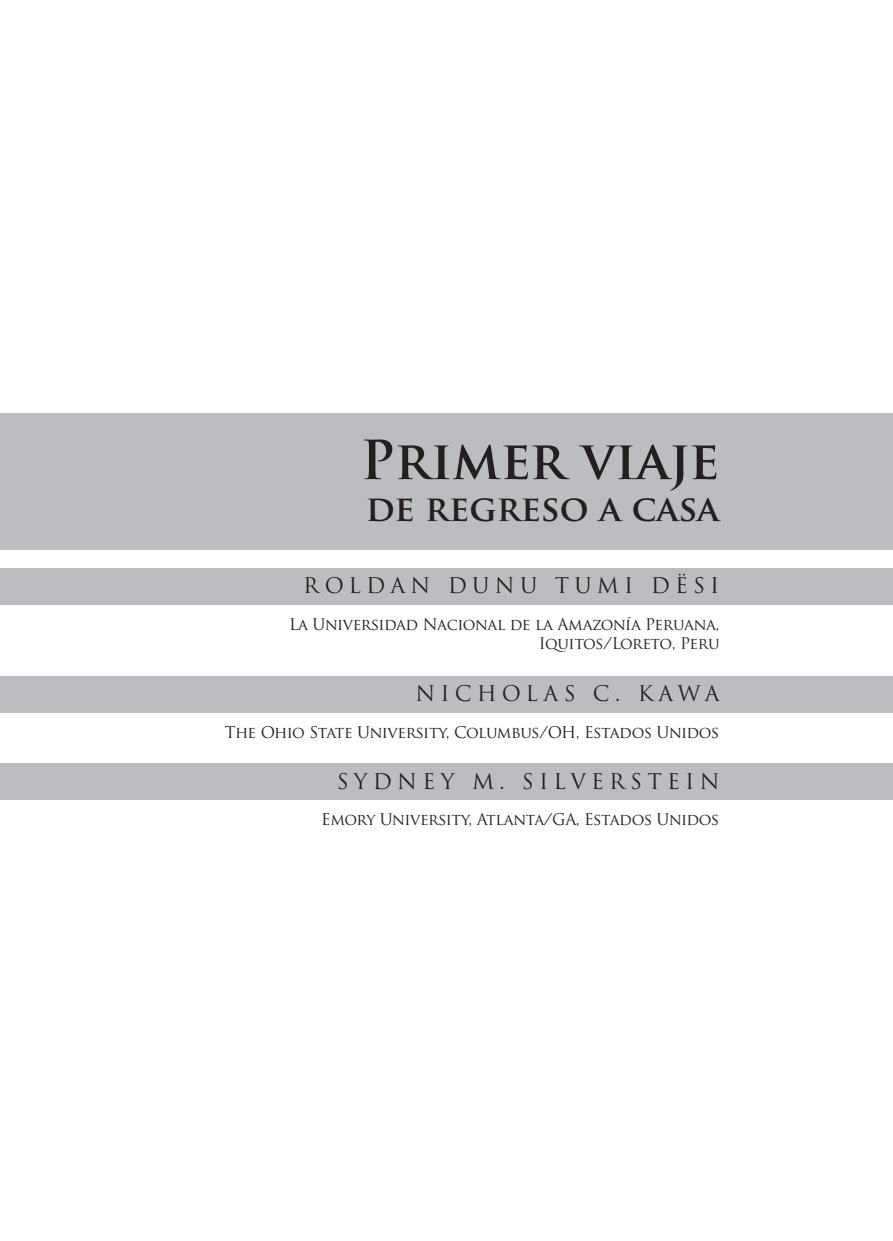
<style>
.page{position:relative;width:893px;height:1241px;background:#fff}
.page>*{position:absolute;margin:0;border:0;box-sizing:border-box;transform-origin:0 0}
.t1{font:700 52.5px "Trajan Pro";color:#231f20}
.t2{font:700 35px "Trajan Pro";color:#231f20}
.t3{font:21px "Trajan Pro";letter-spacing:.25em;color:#231f20}
.t4{font:15.75px "Trajan Pro";letter-spacing:-.025em;color:#231f20}
</style>
<div class="page">
<div style="left:0;top:568px;width:893px;height:36px;background:#bcbdc0"></div>
<div style="left:0;top:763px;width:893px;height:36px;background:#bcbdc0"></div>
<div style="left:0;top:676px;width:893px;height:36px;background:#bcbdc0"></div>
<div style="left:0;top:413px;width:893px;height:136px;background:#bcbdc0"></div>
<p class="t1" style="left:360px;top:427px;width:360px">Primer viaje</p>
<p class="t2" style="left:366px;top:486px;width:355px">de regreso a casa</p>
<p class="t3" style="left:303px;top:572px;width:418px">ROLDAN DUNU TUMI DËSI</p>
<p class="t4" style="left:289px;top:614px;width:432px">La Universidad Nacional de la Amazonía Peruana,</p>
<p class="t4" style="left:539px;top:632px;width:182px">Iquitos/Loreto, Peru</p>
<p class="t3" style="left:415px;top:680px;width:306px">NICHOLAS C. KAWA</p>
<p class="t4" style="left:225px;top:721px;width:496px">The Ohio State University, Columbus/OH, Estados Unidos</p>
<p class="t3" style="left:337px;top:767px;width:384px">SYDNEY M. SILVERSTEIN</p>
<p class="t4" style="left:321px;top:809px;width:400px">Emory University, Atlanta/GA, Estados Unidos</p>
</div>
